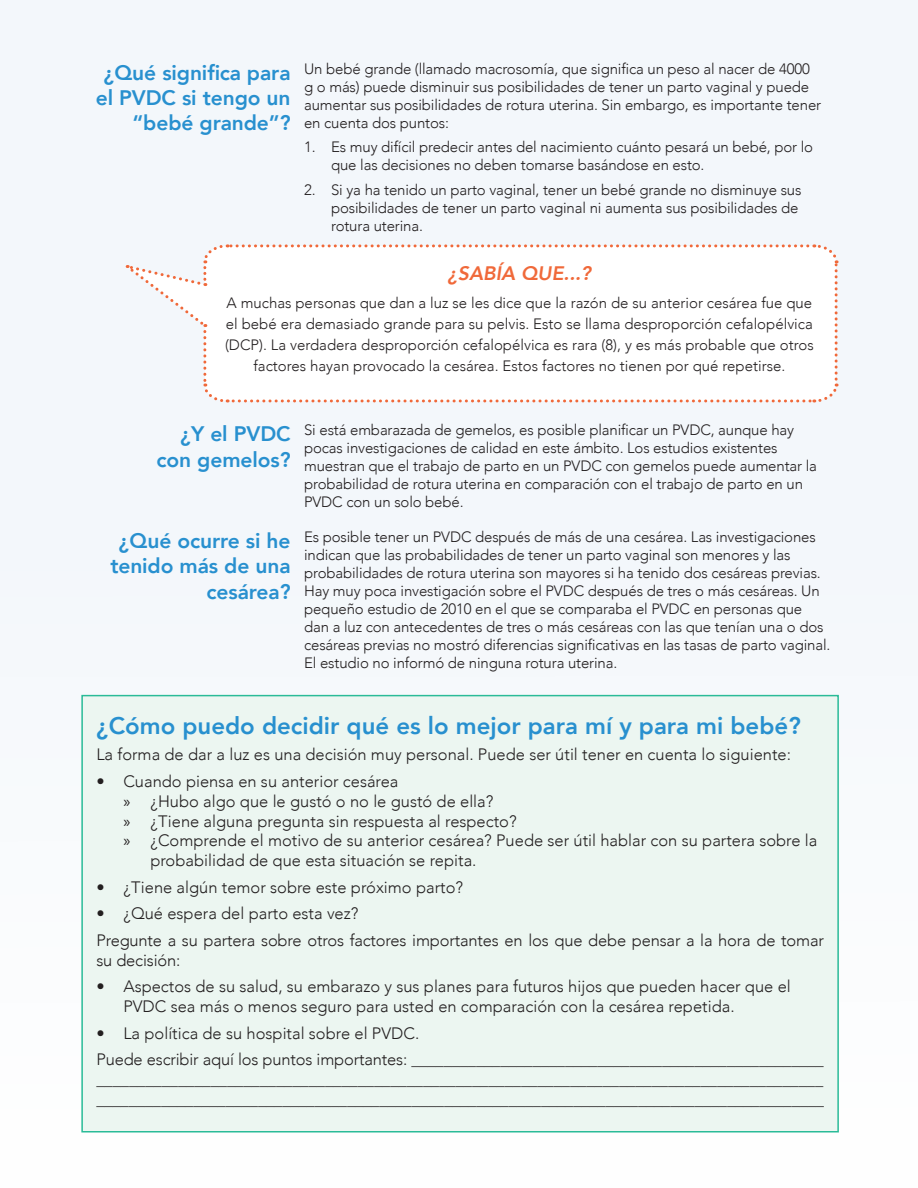
<style>
.page{position:relative;width:918px;height:1188px;background:#f3f7fb}
.page>*{position:absolute;margin:0;border:0;box-sizing:border-box;transform-origin:0 0}
.t1{font:800 24px "Avenir";color:#2890cf}
.bullet{font:800 21px/25.5px "Avenir";letter-spacing:-.005em;color:#2890cf;text-align:right}
.bullet-2{font:italic 800 19.5px "Avenir";color:#f0693a}
.bullet-3{font:300 16.5px/19.8px "Avenir";color:#231f20}
.bullet-4{font:300 15px/18px "Avenir";letter-spacing:-.01em;color:#231f20}
.s1{font-family:"Myriad Pro";font-weight:400}
</style>
<div class="page">
<div style="left:82px;top:696px;width:756px;height:436px;background:#ecf6f1"></div>
<div style="left:81px;top:695px;width:758px;height:437px;border:2px solid #2abb98"></div>
<svg style="left:127px;top:244px;width:712px;height:159px"></svg>
<p class="bullet" style="left:96px;top:59px;width:196px">¿Qué significa para el PVDC si tengo un “bebé grande”?</p>
<p class="bullet-4" style="left:304px;top:59px;width:519px">Un bebé grande (llamado macrosomía, que significa un peso al nacer de 4000 g o más) puede disminuir sus posibilidades de tener un parto vaginal y puede aumentar sus posibilidades de rotura uterina. Sin embargo, es importante tener en cuenta dos puntos:</p>
<p class="bullet-4" style="left:331px;top:138px;width:484px;text-indent:-27px">1. Es muy difícil predecir antes del nacimiento cuánto pesará un bebé, por lo que las decisiones no deben tomarse basándose en esto.</p>
<p class="bullet-4" style="left:331px;top:181px;width:472px;text-indent:-27px">2. Si ya ha tenido un parto vaginal, tener un bebé grande no disminuye sus posibilidades de tener un parto vaginal ni aumenta sus posibilidades de rotura uterina.</p>
<p class="bullet-2" style="left:448px;top:262px;width:145px">¿SABÍA QUE...?</p>
<p class="bullet-4" style="left:225px;top:293px;width:590px;line-height:21px;text-align:center">A muchas personas que dan a luz se les dice que la razón de su anterior cesárea fue que el bebé era demasiado grande para su pelvis. Esto se llama desproporción cefalopélvica (DCP). La verdadera desproporción cefalopélvica es rara (8), y es más probable que otros factores hayan provocado la cesárea. Estos factores no tienen por qué repetirse.</p>
<p class="bullet" style="left:156px;top:421px;width:136px">¿Y el PVDC con gemelos?</p>
<p class="bullet-4" style="left:304px;top:421px;width:514px">Si está embarazada de gemelos, es posible planificar un PVDC, aunque hay pocas investigaciones de calidad en este ámbito. Los estudios existentes muestran que el trabajo de parto en un PVDC con gemelos puede aumentar la probabilidad de rotura uterina en comparación con el trabajo de parto en un PVDC con un solo bebé.</p>
<p class="bullet" style="left:110px;top:528px;width:182px">¿Qué ocurre si he tenido más de una cesárea?</p>
<p class="bullet-4" style="left:304px;top:528px;width:528px">Es posible tener un PVDC después de más de una cesárea. Las investigaciones indican que las probabilidades de tener un parto vaginal son menores y las probabilidades de rotura uterina son mayores si ha tenido dos cesáreas previas.<br>Hay muy poca investigación sobre el PVDC después de tres o más cesáreas. Un pequeño estudio de 2010 en el que se comparaba el PVDC en personas que dan a luz con antecedentes de tres o más cesáreas con las que tenían una o dos cesáreas previas no mostró diferencias significativas en las tasas de parto vaginal.<br>El estudio no informó de ninguna rotura uterina.</p>
<p class="t1" style="left:96px;top:707px;width:706px">¿Cómo puedo decidir qué es lo mejor para mí y para mi bebé?</p>
<p class="bullet-3" style="left:96px;top:745px;width:696px">La forma de dar a luz es una decisión muy personal. Puede ser útil tener en cuenta lo siguiente:</p>
<p class="bullet-3" style="left:96px;top:771px;width:304px">• Cuando piensa en su anterior cesárea</p>
<p class="bullet-3" style="left:123px;top:791px;width:372px"><span class="s1">»</span> ¿Hubo algo que le gustó o no le gustó de ella?</p>
<p class="bullet-3" style="left:123px;top:811px;width:395px"><span class="s1">»</span> ¿Tiene alguna pregunta sin respuesta al respecto?</p>
<p class="bullet-3" style="left:150px;top:831px;width:669px;text-indent:-27px"><span class="s1">»</span> ¿Comprende el motivo de su anterior cesárea? Puede ser útil hablar con su partera sobre la probabilidad de que esta situación se repita.</p>
<p class="bullet-3" style="left:96px;top:877px;width:368px">• ¿Tiene algún temor sobre este próximo parto?</p>
<p class="bullet-3" style="left:96px;top:904px;width:264px">• ¿Qué espera del parto esta vez?</p>
<p class="bullet-3" style="left:96px;top:930px;width:729px">Pregunte a su partera sobre otros factores importantes en los que debe pensar a la hora de tomar su decisión:</p>
<p class="bullet-3" style="left:123px;top:977px;width:669px;text-indent:-27px">• Aspectos de su salud, su embarazo y sus planes para futuros hijos que pueden hacer que el<br>PVDC sea más o menos seguro para usted en comparación con la cesárea repetida.</p>
<p class="bullet-3" style="left:96px;top:1023px;width:324px">• La política de su hospital sobre el PVDC.</p>
<p class="bullet-3" style="left:96px;top:1049px;width:729px;text-align:justify">Puede escribir aquí los puntos importantes: ___________________________________________________ _________________________________________________________________________________________ __________________________________________________________________________________________</p>
</div>
